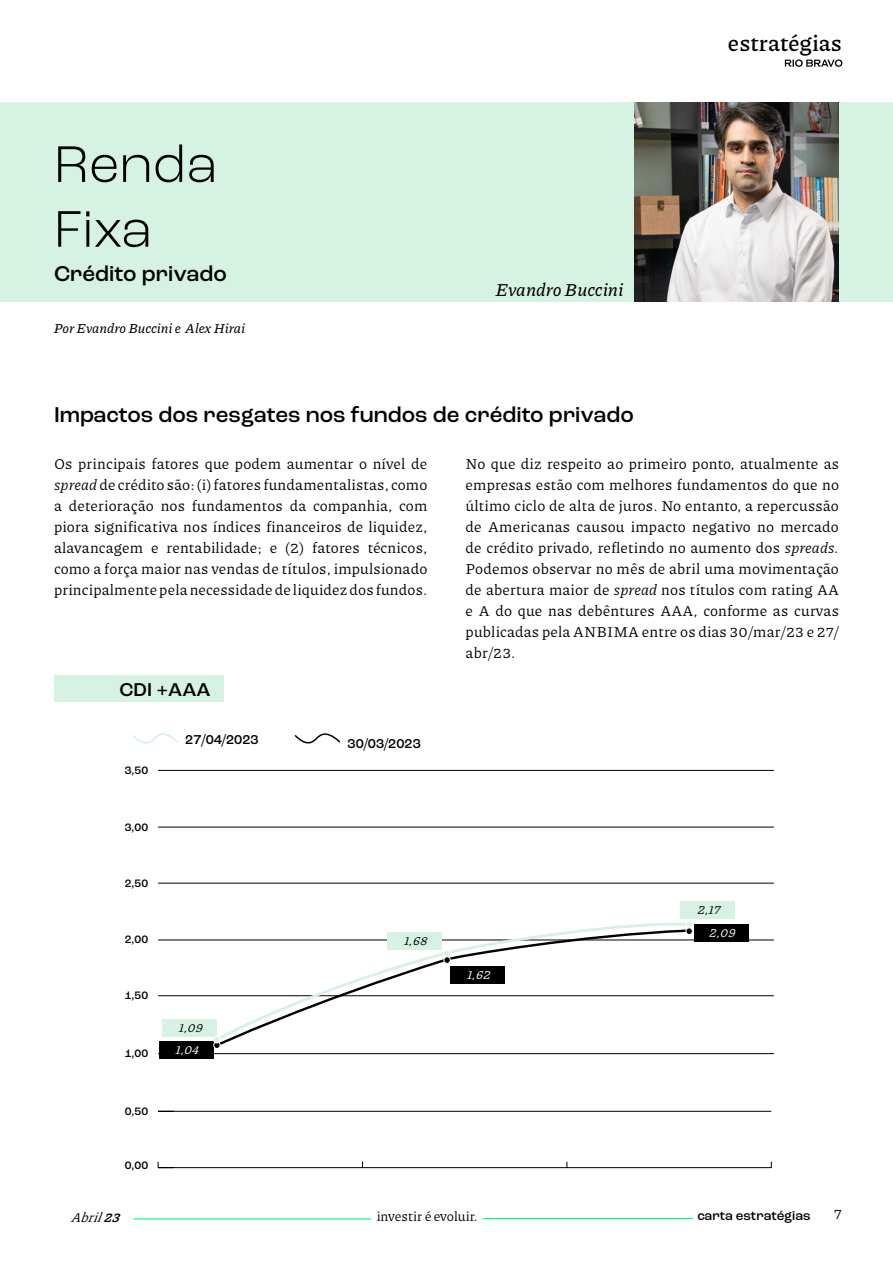
<style>
.page{position:relative;width:893px;height:1263px;background:#fff}
.page>*{position:absolute;margin:0;border:0;box-sizing:border-box;transform-origin:0 0}
.t1{font:300 54px "Roc Grotesk";color:#000}
.t2{font:500 22.5px "Roc Grotesk";color:#000}
.t3{font:600 22.5px "Piazzolla";color:#000}
.t4{font:500 19.5px "Roc Grotesk";color:#000}
.t5{font:italic 500 18px "Piazzolla";color:#000}
.t6{font:15px/21px "Piazzolla";letter-spacing:.01em;color:#000;text-align:justify}
.t7{font:500 13.5px "Roc Grotesk";color:#000}
.t8{font:italic 500 13.5px "Piazzolla";color:#000}
.t9{font:13.5px "Piazzolla";color:#000}
.t10{font:italic 13.5px "Piazzolla";color:#000}
.t11{font:italic 12.75px "Piazzolla";color:#000}
.t12{font:italic 12.75px "Piazzolla";color:#fff}
.t13{font:500 11.25px "Roc Grotesk";color:#000}
.s1{font-style:italic}
.s2{font-weight:700}
</style>
<div class="page">
<svg style="left:785px;top:59px;width:57px;height:8px"></svg>
<hr style="left:134px;top:1218px;width:237px;height:1px;background:#00ff6d">
<hr style="left:483px;top:1218px;width:210px;height:1px;background:#00ff6d">
<div style="left:1px;top:103px;width:891px;height:198px;background:#d5f2e3"></div>
<div style="left:0;top:102px;width:893px;height:200px;border:2px solid #d5f2e3"></div>
<img style="left:634px;top:102px;width:205px;height:200px">
<svg style="left:294px;top:733px;width:47px;height:11px"></svg>
<svg style="left:132px;top:733px;width:46px;height:11px"></svg>
<div style="left:54px;top:675px;width:169px;height:27px;background:#d5f2e3"></div>
<div style="left:681px;top:901px;width:54px;height:17px;background:#d5f2e3"></div>
<div style="left:694px;top:924px;width:54px;height:17px;background:#000"></div>
<hr style="left:158px;top:1053px;width:616px;height:1px;background:#000">
<hr style="left:158px;top:995px;width:616px;height:1px;background:#000">
<hr style="left:158px;top:940px;width:616px;height:1px;background:#000">
<hr style="left:158px;top:883px;width:616px;height:1px;background:#000">
<hr style="left:158px;top:827px;width:616px;height:1px;background:#000">
<hr style="left:158px;top:770px;width:616px;height:1px;background:#000">
<hr style="left:158px;top:1167px;width:613px;height:1px;background:#000">
<hr style="left:158px;top:1111px;width:613px;height:1px;background:#000">
<svg style="left:214px;top:922px;width:478px;height:120px"></svg>
<div style="left:444px;top:950px;width:6px;height:7px;background:#d5f2e3;border-radius:50%"></div>
<div style="left:443px;top:950px;width:7px;height:7px;border:1px solid #fff;border-radius:50%"></div>
<svg style="left:444px;top:957px;width:5px;height:6px"></svg>
<div style="left:444px;top:956px;width:7px;height:8px;border:1px solid #fff;border-radius:50%"></div>
<div style="left:163px;top:1019px;width:54px;height:18px;background:#d5f2e3"></div>
<div style="left:159px;top:1041px;width:54px;height:17px;background:#000"></div>
<div style="left:388px;top:932px;width:54px;height:18px;background:#d5f2e3"></div>
<svg style="left:215px;top:1042px;width:5px;height:6px"></svg>
<div style="left:213px;top:1041px;width:7px;height:8px;border:1px solid #fff;border-radius:50%"></div>
<div style="left:214px;top:1036px;width:6px;height:7px;background:#d5f2e3;border-radius:50%"></div>
<div style="left:213px;top:1036px;width:7px;height:7px;border:1px solid #fff;border-radius:50%"></div>
<div style="left:686px;top:921px;width:6px;height:7px;background:#d5f2e3;border-radius:50%"></div>
<div style="left:686px;top:921px;width:7px;height:7px;border:1px solid #fff;border-radius:50%"></div>
<svg style="left:686px;top:928px;width:5px;height:6px"></svg>
<div style="left:686px;top:927px;width:7px;height:8px;border:1px solid #fff;border-radius:50%"></div>
<p class="t1" style="left:54px;top:132px;width:165px">Renda</p>
<p class="t1" style="left:54px;top:196px;width:99px">Fixa</p>
<p class="t2" style="left:54px;top:260px;width:174px">Crédito privado</p>
<p class="t8" style="left:54px;top:320px;width:193px">Por Evandro Buccini e Alex Hirai</p>
<p class="t5" style="left:495px;top:279px;width:129px">Evandro Buccini</p>
<p class="t2" style="left:54px;top:401px;width:581px">Impactos dos resgates nos fundos de crédito privado</p>
<h2 class="t3" style="left:728px;top:30px;width:115px">estratégias</h2>
<p class="t6" style="left:54px;top:453px;width:375px">Os principais fatores que podem aumentar o nível de <span class="s1">spread</span> de crédito são: (i) fatores fundamentalistas, como a deterioração nos fundamentos da companhia, com piora significativa nos índices financeiros de liquidez, alavancagem e rentabilidade; e (2) fatores técnicos, como a força maior nas vendas de títulos, impulsionado principalmente pela necessidade de liquidez dos fundos.</p>
<p class="t6" style="left:466px;top:453px;width:375px">No que diz respeito ao primeiro ponto, atualmente as empresas estão com melhores fundamentos do que no último ciclo de alta de juros. No entanto, a repercussão de Americanas causou impacto negativo no mercado de crédito privado, refletindo no aumento dos <span class="s1">spreads.<br></span>Podemos observar no mês de abril uma movimentação de abertura maior de <span class="s1">spread</span> nos títulos com rating AA e A do que nas debêntures AAA, conforme as curvas publicadas pela ANBIMA entre os dias 30/mar/23 e 27/ abr/23.</p>
<p class="t4" style="left:119px;top:678px;width:93px">CDI +AAA</p>
<p class="t13" style="left:125px;top:763px;width:25px">3,50</p>
<p class="t13" style="left:125px;top:820px;width:25px">3,00</p>
<p class="t13" style="left:125px;top:876px;width:25px">2,50</p>
<p class="t13" style="left:125px;top:933px;width:25px">2,00</p>
<p class="t13" style="left:125px;top:988px;width:25px">1,50</p>
<p class="t13" style="left:125px;top:1046px;width:25px">1,00</p>
<p class="t13" style="left:125px;top:1104px;width:25px">0,50</p>
<p class="t13" style="left:125px;top:1158px;width:25px">0,00</p>
<p class="t7" style="left:185px;top:731px;width:75px">27/04/2023</p>
<p class="t7" style="left:347px;top:735px;width:75px">30/03/2023</p>
<p class="t11" style="left:178px;top:1020px;width:30px">1,09</p>
<p class="t12" style="left:175px;top:1042px;width:29px">1,04</p>
<p class="t11" style="left:403px;top:933px;width:29px">1,68</p>
<p class="t12" style="left:466px;top:967px;width:29px">1,62</p>
<p class="t11" style="left:697px;top:902px;width:28px">2,17</p>
<p class="t12" style="left:708px;top:925px;width:32px">2,09</p>
<p class="t10" style="left:70px;top:1209px;width:56px">Abril<span class="s2">23</span></p>
<p class="t9" style="left:377px;top:1208px;width:102px">investir é evoluir.</p>
<p class="t7" style="left:697px;top:1207px;width:115px">carta estratégias</p>
<p class="t6" style="left:834px;top:1203px;width:9px">7</p>
</div>
